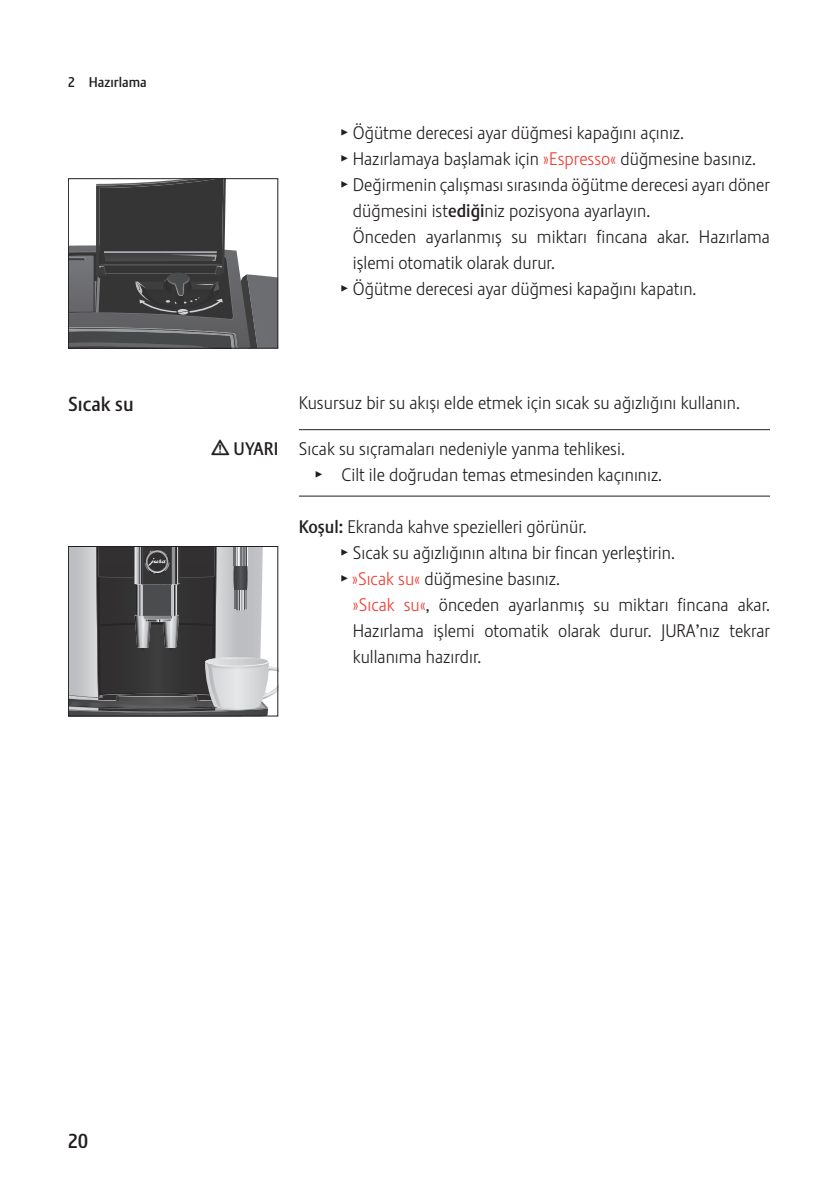
<style>
.page{position:relative;width:840px;height:1191px;background:#fff}
.page>*{position:absolute;margin:0;border:0;box-sizing:border-box;transform-origin:0 0}
.t1{font:20px "Stalemate Pro 2 J Medium";color:#231f20}
.Aufforderung{font:18px/26px "Stalemate Pro 2 J Light";color:#231f20}
.Resultat{font:18px/26px "Stalemate Pro 2 J Light";color:#231f20}
.Para_Abstand{font:18px "Stalemate Pro 2 J Light";color:#231f20}
.Aufforderung_Letzte{font:18px "Stalemate Pro 2 J Light";color:#231f20}
.Gefahrenbeschreibung{font:18px "Stalemate Pro 2 J Light";color:#231f20}
.Massnahme_Letzte{font:18px "Stalemate Pro 2 J Light";color:#231f20}
.Voraussetzung{font:18px "Stalemate Pro 2 J Light";color:#231f20}
.t2{font:18px "Stalemate Pro 2 J Medium";color:#231f20}
.t3{font:14px "Stalemate Pro 2 J Medium";color:#231f20}
.s1{font-family:"Jura Pict 2006"}
.s2{color:#ee3e34}
.s3{font-family:"Stalemate Pro 2 J Medium"}
.s4{font-family:"Jura Pict 2006";font-size:16px}
</style>
<div class="page">
<hr style="left:299px;top:429px;width:470px;height:1px;background:#231f20">
<hr style="left:299px;top:495px;width:470px;height:1px;background:#231f20">
<svg style="left:70px;top:180px;width:206px;height:166px"></svg>
<div style="left:68px;top:178px;width:210px;height:170px;border:1px solid #231f20"></div>
<svg style="left:68px;top:548px;width:210px;height:169px;background:#7d7c7e"></svg>
<div style="left:68px;top:546px;width:210px;height:170px;border:1px solid #231f20"></div>
<p class="t3" style="left:68px;top:73px;width:80px">2 Hazırlama</p>
<p class="t1" style="left:68px;top:391px;width:67px">Sıcak su</p>
<p class="Aufforderung" style="left:341px;top:120px;width:344px"><span class="s1">T</span> Öğütme derecesi ayar düğmesi kapağını açınız.</p>
<p class="Aufforderung" style="left:341px;top:146px;width:416px"><span class="s1">T</span> Hazırlamaya başlamak için <span class="s2">»Espresso«</span> düğmesine basınız.</p>
<p class="Aufforderung" style="left:352px;top:172px;width:418px;text-indent:-11px"><span class="s1">T</span> Değirmenin çalışması sırasında öğütme derecesi ayarı döner düğmesini ist<span class="s3">ediği</span>niz pozisyona ayarlayın.</p>
<p class="Resultat" style="left:352px;top:224px;width:418px">Önceden ayarlanmış su miktarı fincana akar. Hazırlama işlemi otomatik olarak durur.</p>
<p class="Aufforderung_Letzte" style="left:341px;top:278px;width:356px"><span class="s1">T</span> Öğütme derecesi ayar düğmesi kapağını kapatın.</p>
<p class="t2" style="left:211px;top:438px;width:68px"><span class="s4">J</span> UYARI</p>
<p class="Para_Abstand" style="left:299px;top:392px;width:442px">Kusursuz bir su akışı elde etmek için sıcak su ağızlığını kullanın.</p>
<p class="Gefahrenbeschreibung" style="left:299px;top:438px;width:327px">Sıcak su sıçramaları nedeniyle yanma tehlikesi.</p>
<p class="Massnahme_Letzte" style="left:316px;top:464px;width:347px"><span class="s1">T</span> Cilt ile doğrudan temas etmesinden kaçınınız.</p>
<p class="Voraussetzung" style="left:299px;top:516px;width:289px"><span class="s3">Koşul:</span> Ekranda kahve spezielleri görünür.</p>
<p class="Aufforderung" style="left:341px;top:540px;width:335px"><span class="s1">T</span> Sıcak su ağızlığının altına bir fincan yerleştirin.</p>
<p class="Aufforderung" style="left:341px;top:566px;width:220px"><span class="s1">T</span> <span class="s2">»Sıcak su«</span> düğmesine basınız.</p>
<p class="Resultat" style="left:352px;top:592px;width:418px;text-align:justify"><span class="s2">»Sıcak su«</span>, önceden ayarlanmış su miktarı fincana akar.<br>Hazırlama işlemi otomatik olarak durur. JURA’nız tekrar kullanıma hazırdır.</p>
<p class="t1" style="left:68px;top:1129px;width:22px">20</p>
</div>
